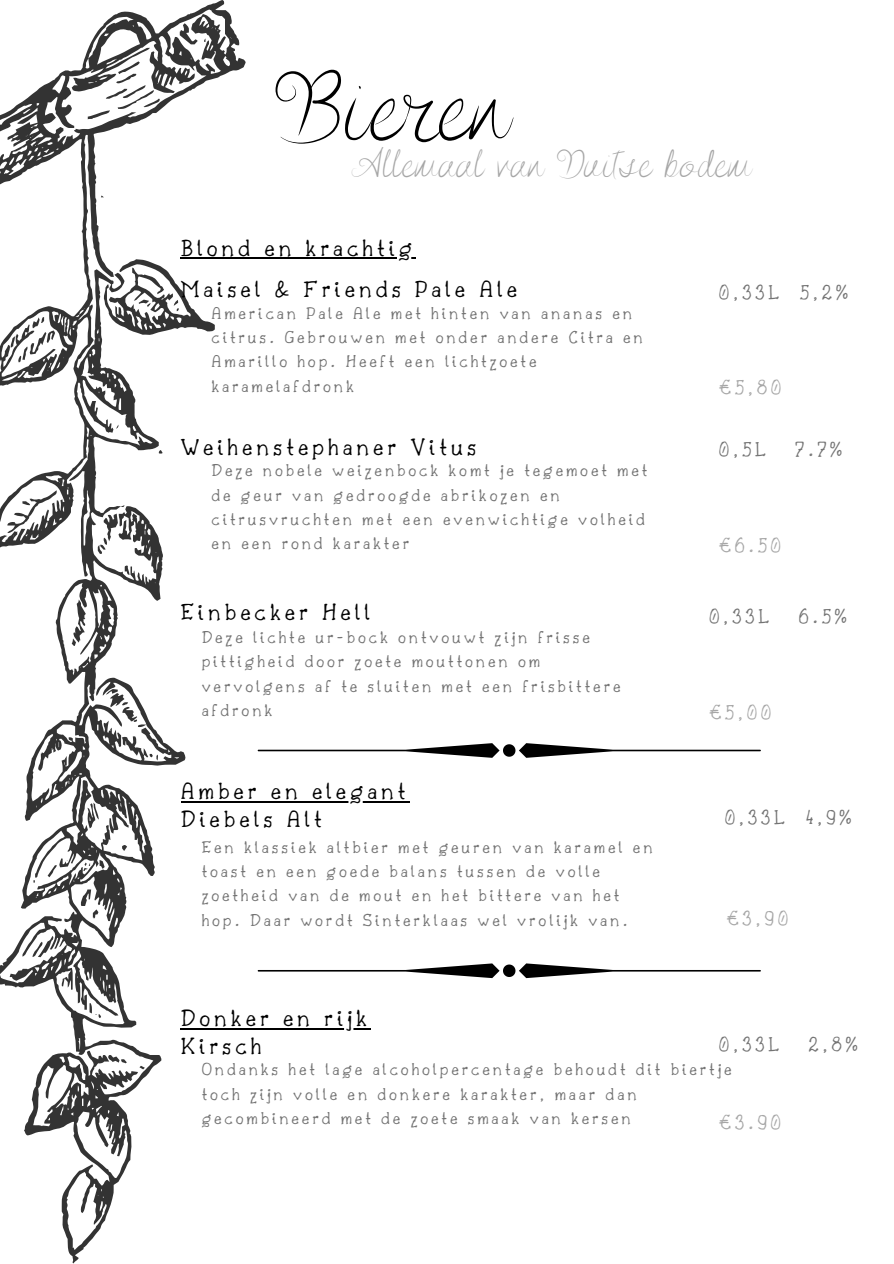
<style>
.page{position:relative;width:894px;height:1264px;background:#fff}
.page>*{position:absolute;margin:0;border:0;box-sizing:border-box;transform-origin:0 0}
.t1{font:113.1px "Alamanda";color:#000}
.t2{font:45px "Alamanda";color:#a6a6a6}
.t3{font:300 24.75px "Drukaatie Burti";letter-spacing:.16em;color:#000}
.t4{font:300 21px "Drukaatie Burti";letter-spacing:.16em;color:#737373}
.t5{font:300 21px "Drukaatie Burti";letter-spacing:.16em;color:#a6a6a6}
.t6{font:300 18px/24.3px "Drukaatie Burti";letter-spacing:.16em;color:#737373}
</style>
<div class="page">
<hr style="left:181px;top:257px;width:235px;height:2px;background:#000">
<hr style="left:181px;top:801px;width:228px;height:1px;background:#000">
<svg style="left:257px;top:743px;width:503px;height:14px"></svg>
<hr style="left:181px;top:1027px;width:190px;height:2px;background:#000">
<svg style="left:257px;top:963px;width:503px;height:15px"></svg>
<svg style="left:0;top:0;width:245px;height:1263px"></svg>
<svg style="left:125px;top:565px;width:4px;height:10px"></svg>
<svg style="left:108px;top:1055px;width:19px;height:8px"></svg>
<svg style="left:98px;top:513px;width:20px;height:41px"></svg>
<svg style="left:159px;top:450px;width:3px;height:4px"></svg>
<svg style="left:139px;top:1065px;width:6px;height:4px"></svg>
<svg style="left:149px;top:754px;width:9px;height:6px"></svg>
<svg style="left:106px;top:689px;width:40px;height:38px"></svg>
<svg style="left:88px;top:61px;width:72px;height:59px"></svg>
<svg style="left:7px;top:490px;width:50px;height:43px"></svg>
<svg style="left:87px;top:802px;width:12px;height:26px"></svg>
<svg style="left:122px;top:844px;width:5px;height:7px"></svg>
<svg style="left:72px;top:599px;width:14px;height:47px"></svg>
<svg style="left:10px;top:317px;width:45px;height:45px"></svg>
<svg style="left:89px;top:1003px;width:12px;height:15px"></svg>
<svg style="left:48px;top:865px;width:9px;height:12px"></svg>
<svg style="left:32px;top:935px;width:21px;height:22px"></svg>
<svg style="left:180px;top:23px;width:18px;height:21px"></svg>
<svg style="left:80px;top:889px;width:18px;height:29px"></svg>
<svg style="left:83px;top:862px;width:7px;height:8px"></svg>
<svg style="left:99px;top:859px;width:6px;height:9px"></svg>
<svg style="left:103px;top:259px;width:112px;height:76px"></svg>
<p class="t1" style="left:275px;top:33px;width:239px">Bieren</p>
<h5 class="t2" style="left:352px;top:135px;width:402px">Allemaal van Duitse bodem</h5>
<p class="t3" style="left:181px;top:233px;width:233px">Blond en krachtig</p>
<p class="t3" style="left:181px;top:275px;width:338px">Maisel &amp; Friends Pale Ale</p>
<h5 class="t6" style="left:211px;top:300px;width:433px">American Pale Ale met hinten van ananas en citrus. Gebrouwen met onder andere Citra en Amarillo hop. Heeft een lichtzoete karamelafdronk</h5>
<h3 class="t3" style="left:181px;top:433px;width:297px">Weihenstephaner Vitus</h3>
<h4 class="t6" style="left:211px;top:458px;width:437px">Deze nobele weizenbock komt je tegemoet met de geur van gedroogde abrikozen en citrusvruchten met een evenwichtige volheid en een rond karakter</h4>
<h5 class="t3" style="left:181px;top:598px;width:191px">Einbecker Hell</h5>
<p class="t6" style="left:202px;top:624px;width:420px">Deze lichte ur-bock ontvouwt zijn frisse pittigheid door zoete mouttonen om vervolgens af te sluiten met een frisbittere afdronk</p>
<h3 class="t4" style="left:718px;top:280px;width:131px">0,33L 5,2%</h3>
<h4 class="t5" style="left:718px;top:376px;width:64px">€5,80</h4>
<p class="t4" style="left:718px;top:437px;width:49px">0,5L</p>
<p class="t4" style="left:795px;top:437px;width:48px">7.7%</p>
<h5 class="t5" style="left:718px;top:533px;width:63px">€6.50</h5>
<h3 class="t4" style="left:709px;top:604px;width:62px">0,33L</h3>
<h3 class="t4" style="left:798px;top:604px;width:50px">6.5%</h3>
<h3 class="t5" style="left:709px;top:700px;width:64px">€5,00</h3>
<h1 class="t3" style="left:181px;top:777px;width:226px">Amber en elegant</h1>
<h2 class="t3" style="left:181px;top:804px;width:142px">Diebels Alt</h2>
<h3 class="t4" style="left:724px;top:805px;width:128px">0,33L 4,9%</h3>
<h3 class="t6" style="left:202px;top:834px;width:452px">Een klassiek altbier met geuren van karamel en toast en een goede balans tussen de volle zoetheid van de mout en het bittere van het hop. Daar wordt Sinterklaas wel vrolijk van.</h3>
<h4 class="t5" style="left:726px;top:906px;width:63px">€3,90</h4>
<p class="t3" style="left:181px;top:1004px;width:187px">Donker en rijk</p>
<h3 class="t3" style="left:181px;top:1031px;width:82px">Kirsch</h3>
<h3 class="t4" style="left:718px;top:1032px;width:62px">0,33L</h3>
<h3 class="t4" style="left:808px;top:1032px;width:51px">2,8%</h3>
<h4 class="t6" style="left:202px;top:1057px;width:531px">Ondanks het lage alcoholpercentage behoudt dit biertje toch zijn volle en donkere karakter, maar dan gecombineerd met de zoete smaak van kersen</h4>
<p class="t5" style="left:718px;top:1110px;width:63px">€3.90</p>
</div>
